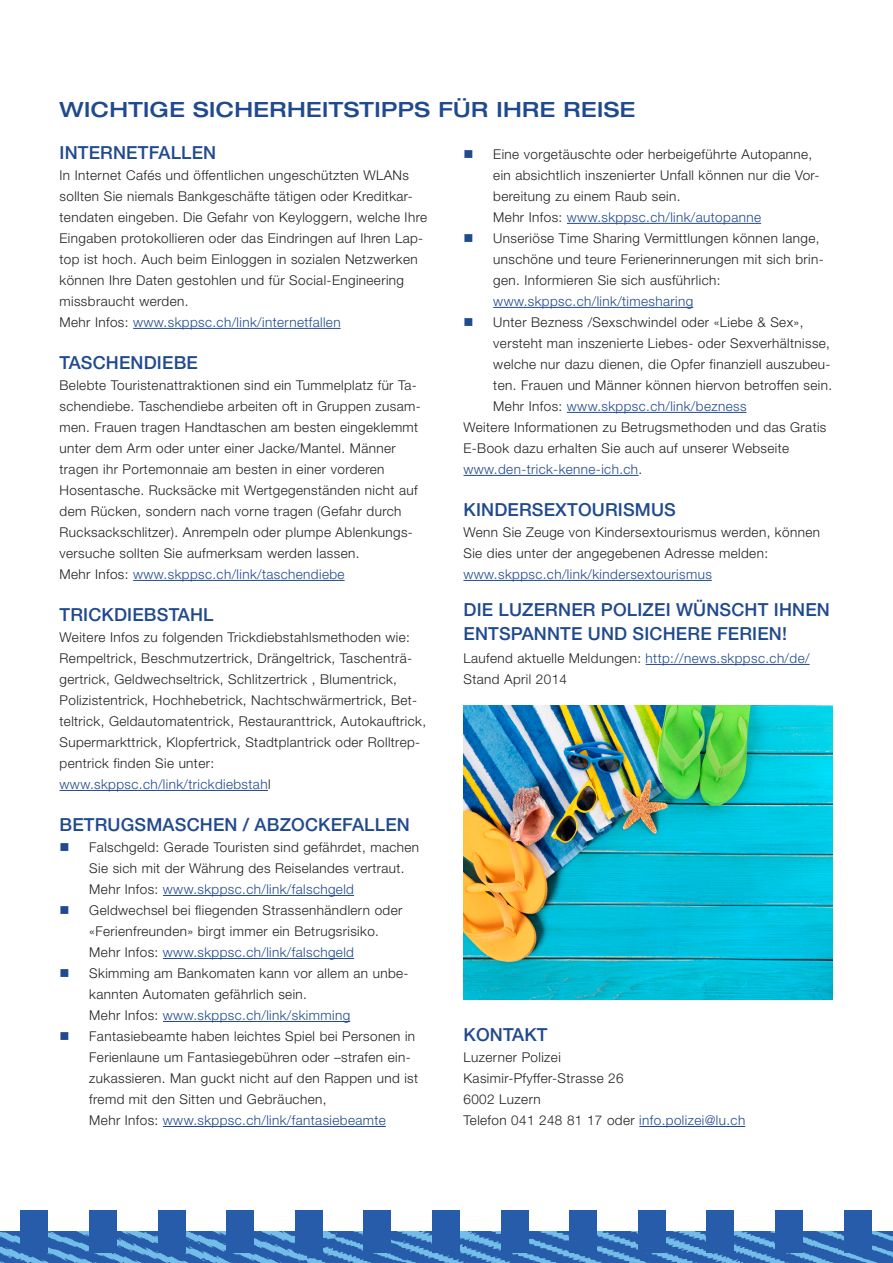
<style>
.page{position:relative;width:893px;height:1263px;background:#fff}
.page>*{position:absolute;margin:0;border:0;box-sizing:border-box;transform-origin:0 0}
.Titel_1{font:500 expanded 21px "Helvetica Neue LT Pro";letter-spacing:.02em;color:#204a8e}
.Zwischentitel_1{font:500 18px/24px "Helvetica Neue LT Pro";letter-spacing:.01em;color:#204a8e}
.Lauftext_schwarz{font:300 13.5px/21px "Helvetica Neue LT Pro";letter-spacing:.03em;color:#231f20}
.s1{color:#204a8e}
</style>
<div class="page">
<img style="left:0;top:1231px;width:893px;height:32px">
<div style="left:775px;top:1210px;width:28px;height:42px;background:#275caa"></div>
<div style="left:844px;top:1210px;width:27px;height:42px;background:#275caa"></div>
<div style="left:295px;top:1210px;width:27px;height:42px;background:#275caa"></div>
<div style="left:364px;top:1210px;width:27px;height:42px;background:#275caa"></div>
<div style="left:432px;top:1210px;width:28px;height:42px;background:#275caa"></div>
<div style="left:501px;top:1210px;width:27px;height:42px;background:#275caa"></div>
<div style="left:569px;top:1210px;width:28px;height:42px;background:#275caa"></div>
<div style="left:638px;top:1210px;width:27px;height:42px;background:#275caa"></div>
<div style="left:707px;top:1210px;width:27px;height:42px;background:#275caa"></div>
<div style="left:89px;top:1210px;width:28px;height:42px;background:#275caa"></div>
<div style="left:158px;top:1210px;width:27px;height:42px;background:#275caa"></div>
<div style="left:21px;top:1210px;width:27px;height:42px;background:#275caa"></div>
<div style="left:226px;top:1210px;width:28px;height:42px;background:#275caa"></div>
<hr style="left:133px;top:328px;width:208px;height:1px;background:#204a8e">
<hr style="left:133px;top:580px;width:212px;height:1px;background:#204a8e">
<hr style="left:60px;top:790px;width:208px;height:1px;background:#204a8e">
<hr style="left:163px;top:895px;width:191px;height:1px;background:#204a8e">
<hr style="left:163px;top:958px;width:191px;height:1px;background:#204a8e">
<hr style="left:163px;top:1021px;width:187px;height:1px;background:#204a8e">
<hr style="left:163px;top:1126px;width:223px;height:1px;background:#204a8e">
<hr style="left:567px;top:223px;width:194px;height:1px;background:#204a8e">
<hr style="left:493px;top:307px;width:200px;height:1px;background:#204a8e">
<hr style="left:567px;top:412px;width:179px;height:1px;background:#204a8e">
<hr style="left:463px;top:475px;width:176px;height:1px;background:#204a8e">
<hr style="left:463px;top:580px;width:249px;height:1px;background:#204a8e">
<hr style="left:646px;top:664px;width:164px;height:1px;background:#204a8e">
<img style="left:463px;top:705px;width:369px;height:294px">
<hr style="left:639px;top:1126px;width:106px;height:1px;background:#204a8e">
<p class="Titel_1" style="left:60px;top:96px;width:577px">WICHTIGE SICHERHEITSTIPPS FÜR IHRE REISE</p>
<p class="Zwischentitel_1" style="left:60px;top:140px;width:158px">INTERNETFALLEN</p>
<p class="Lauftext_schwarz" style="left:60px;top:164px;width:369px">In Internet Cafés und öffentlichen ungeschützten WLANs sollten Sie niemals Bankgeschäfte tätigen oder Kreditkar&shy;tendaten eingeben. Die Gefahr von Keyloggern, welche Ihre Eingaben protokollieren oder das Eindringen auf Ihren Lap&shy;top ist hoch. Auch beim Einloggen in sozialen Netzwerken können Ihre Daten gestohlen und für Social-Engineering missbraucht werden.<br>Mehr Infos: <span class="s1">www.skppsc.ch/link/internetfallen</span></p>
<p class="Zwischentitel_1" style="left:60px;top:350px;width:140px">TASCHENDIEBE</p>
<p class="Lauftext_schwarz" style="left:60px;top:374px;width:363px">Belebte Touristenattraktionen sind ein Tummelplatz für Ta&shy;schendiebe. Taschendiebe arbeiten oft in Gruppen zusam&shy;men. Frauen tragen Handtaschen am besten eingeklemmt unter dem Arm oder unter einer Jacke/Mantel. Männer tragen ihr Portemonnaie am besten in einer vorderen Hosentasche. Rucksäcke mit Wertgegenständen nicht auf dem Rücken, sondern nach vorne tragen (Gefahr durch Rucksackschlitzer). Anrempeln oder plumpe Ablenkungs&shy;versuche sollten Sie aufmerksam werden lassen.<br>Mehr Infos: <span class="s1">www.skppsc.ch/link/taschendiebe</span></p>
<p class="Zwischentitel_1" style="left:60px;top:602px;width:156px">TRICKDIEBSTAHL</p>
<p class="Lauftext_schwarz" style="left:60px;top:626px;width:368px">Weitere Infos zu folgenden Trickdiebstahlsmethoden wie:<br>Rempeltrick, Beschmutzertrick, Drängeltrick, Taschenträ&shy;gertrick, Geldwechseltrick, Schlitzertrick , Blumentrick, Polizistentrick, Hochhebetrick, Nachtschwärmertrick, Bet&shy;teltrick, Geldautomatentrick, Restauranttrick, Autokauftrick, Supermarkttrick, Klopfertrick, Stadtplantrick oder Rolltrep&shy;pentrick finden Sie unter: <span class="s1">www.skppsc.ch/link/trickdiebstah</span>l</p>
<p class="Zwischentitel_1" style="left:60px;top:812px;width:352px">BETRUGSMASCHEN / ABZOCKEFALLEN</p>
<p class="Lauftext_schwarz" style="left:89px;top:836px;width:331px">Falschgeld: Gerade Touristen sind gefährdet, machen<br>Sie sich mit der Währung des Reiselandes vertraut.<br>Mehr Infos: <span class="s1">www.skppsc.ch/link/falschgeld</span></p>
<p class="Lauftext_schwarz" style="left:89px;top:899px;width:315px">Geldwechsel bei fliegenden Strassenhändlern oder «Ferienfreunden» birgt immer ein Betrugsrisiko.<br>Mehr Infos: <span class="s1">www.skppsc.ch/link/falschgeld</span></p>
<p class="Lauftext_schwarz" style="left:89px;top:962px;width:321px">Skimming am Bankomaten kann vor allem an unbe&shy;kannten Automaten gefährlich sein.<br>Mehr Infos: <span class="s1">www.skppsc.ch/link/skimming</span></p>
<p class="Lauftext_schwarz" style="left:89px;top:1025px;width:330px">Fantasiebeamte haben leichtes Spiel bei Personen in Ferienlaune um Fantasiegebühren oder –strafen ein&shy;zukassieren. Man guckt nicht auf den Rappen und ist fremd mit den Sitten und Gebräuchen,<br>Mehr Infos: <span class="s1">www.skppsc.ch/link/fantasiebeamte</span></p>
<p class="Lauftext_schwarz" style="left:493px;top:143px;width:328px">Eine vorgetäuschte oder herbeigeführte Autopanne, ein absichtlich inszenierter Unfall können nur die Vor&shy;bereitung zu einem Raub sein.<br>Mehr Infos: <span class="s1">www.skppsc.ch/link/autopanne</span></p>
<p class="Lauftext_schwarz" style="left:493px;top:227px;width:332px">Unseriöse Time Sharing Vermittlungen können lange, unschöne und teure Ferienerinnerungen mit sich brin&shy;gen. Informieren Sie sich ausführlich: <span class="s1">www.skppsc.ch/link/timesharing</span></p>
<p class="Lauftext_schwarz" style="left:493px;top:311px;width:340px">Unter Bezness /Sexschwindel oder «Liebe &amp; Sex», versteht man inszenierte Liebes- oder Sexverhältnisse, welche nur dazu dienen, die Opfer finanziell auszubeu&shy;ten. Frauen und Männer können hiervon betroffen sein.<br>Mehr Infos: <span class="s1">www.skppsc.ch/link/bezness</span></p>
<p class="Lauftext_schwarz" style="left:463px;top:416px;width:364px">Weitere Informationen zu Betrugsmethoden und das Gratis<br>E-Book dazu erhalten Sie auch auf unserer Webseite <span class="s1">www.den-trick-kenne-ich.ch</span>.</p>
<p class="Zwischentitel_1" style="left:463px;top:497px;width:214px">KINDERSEXTOURISMUS</p>
<p class="Lauftext_schwarz" style="left:463px;top:521px;width:358px">Wenn Sie Zeuge von Kindersextourismus werden, können<br>Sie dies unter der angegebenen Adresse melden: <span class="s1">www.skppsc.ch/link/kindersextourismus</span></p>
<p class="Zwischentitel_1" style="left:463px;top:597px;width:368px">DIE LUZERNER POLIZEI WÜNSCHT IHNEN<br>ENTSPANNTE UND SICHERE FERIEN!</p>
<p class="Lauftext_schwarz" style="left:463px;top:647px;width:348px">Laufend aktuelle Meldungen: <span class="s1">http://news.skppsc.ch/de/</span></p>
<p class="Lauftext_schwarz" style="left:463px;top:668px;width:105px">Stand April 2014</p>
<p class="Zwischentitel_1" style="left:463px;top:1022px;width:86px">KONTAKT</p>
<p class="Lauftext_schwarz" style="left:463px;top:1046px;width:99px">Luzerner Polizei</p>
<p class="Lauftext_schwarz" style="left:463px;top:1067px;width:162px">Kasimir-Pfyffer-Strasse 26</p>
<p class="Lauftext_schwarz" style="left:463px;top:1088px;width:79px">6002 Luzern</p>
<p class="Lauftext_schwarz" style="left:463px;top:1109px;width:283px">Telefon 041 248 81 17 oder <span class="s1">info.polizei@lu.ch</span></p>
</div>
